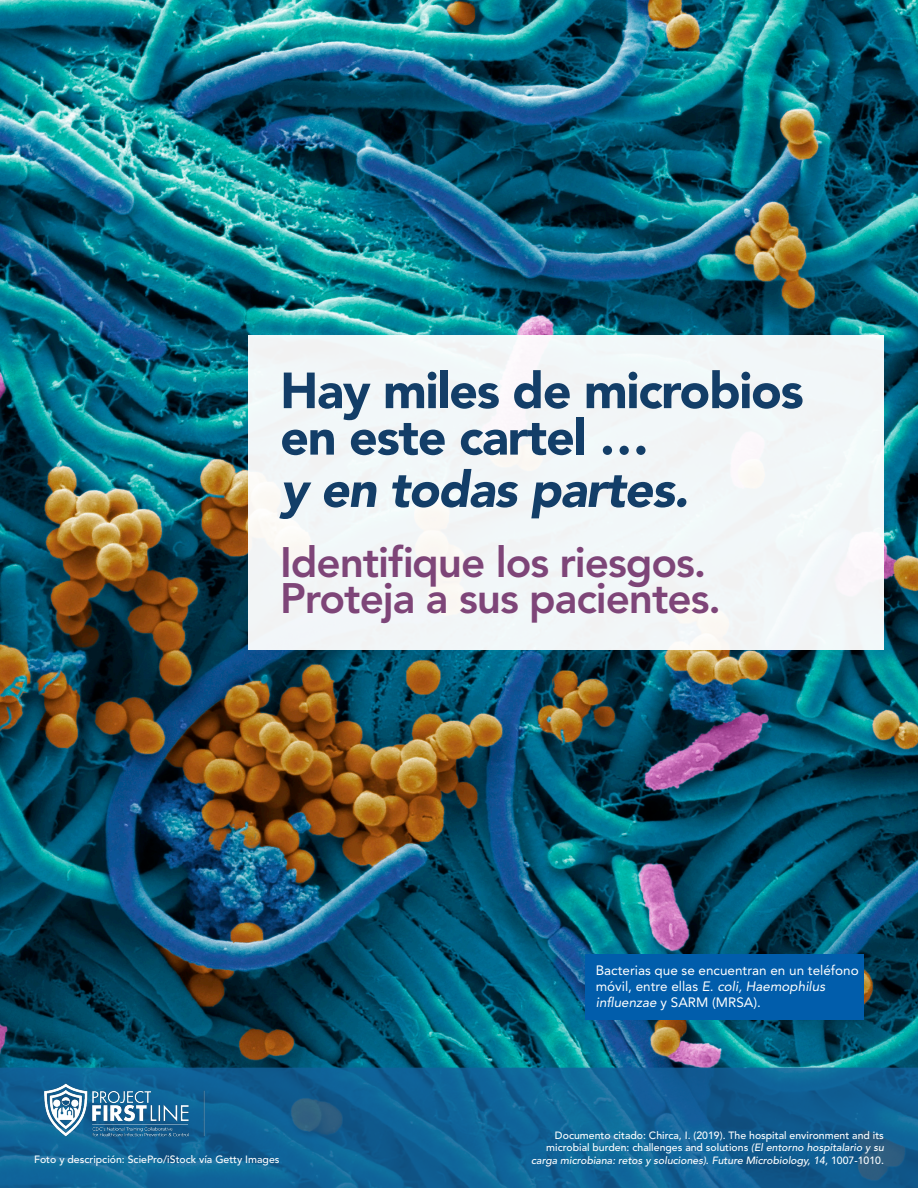
<style>
.page{position:relative;width:918px;height:1188px;background:#fff}
.page>*{position:absolute;margin:0;border:0;box-sizing:border-box;transform-origin:0 0}
.t1{font:900 50.25px/46.5px "Avenir LT Std";letter-spacing:-.025em;color:#133e68}
.t2{font:italic 900 50.25px "Avenir LT Std";letter-spacing:-.025em;color:#133e68}
.t3{font:800 42.3px "Avenir LT Std";letter-spacing:-.025em;color:#7e4578}
.t4{font:13.5px/16.2px "Avenir LT Std";color:#fff}
.t5{font:500 10.5px/12.6px "Avenir LT Std";color:#fff;text-align:right}
.s1{font-style:italic}
</style>
<div class="page">
<img style="left:0;top:0;width:918px;height:1068px">
<img style="left:46px;top:4px;width:811px;height:1063px">
<svg style="left:0;top:1068px;width:918px;height:120px;background:#116295"></svg>
<div style="left:249px;top:335px;width:635px;height:315px;background:#f2f7f8"></div>
<div style="left:585px;top:954px;width:279px;height:66px;background:#015dab"></div>
<img style="left:34px;top:1079px;width:175px;height:61px">
<h1 class="t1" style="left:280px;top:367px;width:525px">Hay miles de microbios en este cartel …</h1>
<h1 class="t2" style="left:280px;top:459px;width:410px">y en todas partes.</h1>
<p class="t3" style="left:280px;top:537px;width:428px">Identifique los riesgos.</p>
<p class="t3" style="left:280px;top:574px;width:442px">Proteja a sus pacientes.</p>
<p class="t5" style="left:34px;top:1154px;width:247px">Foto y descripción: SciePro/iStock vía Getty Images</p>
<p class="t4" style="left:596px;top:962px;width:264px">Bacterias que se encuentran en un teléfono móvil, entre ellas <span class="s1">E. coli, Haemophilus influenzae</span> y SARM (MRSA).</p>
<p class="t5" style="left:531px;top:1129px;width:354px">Documento citado: Chirca, I. (2019). The hospital environment and its microbial burden: challenges and solutions <span class="s1">(El entorno hospitalario y su carga microbiana: retos y soluciones). Future Microbiology, 14,</span> 1007-1010.</p>
</div>
